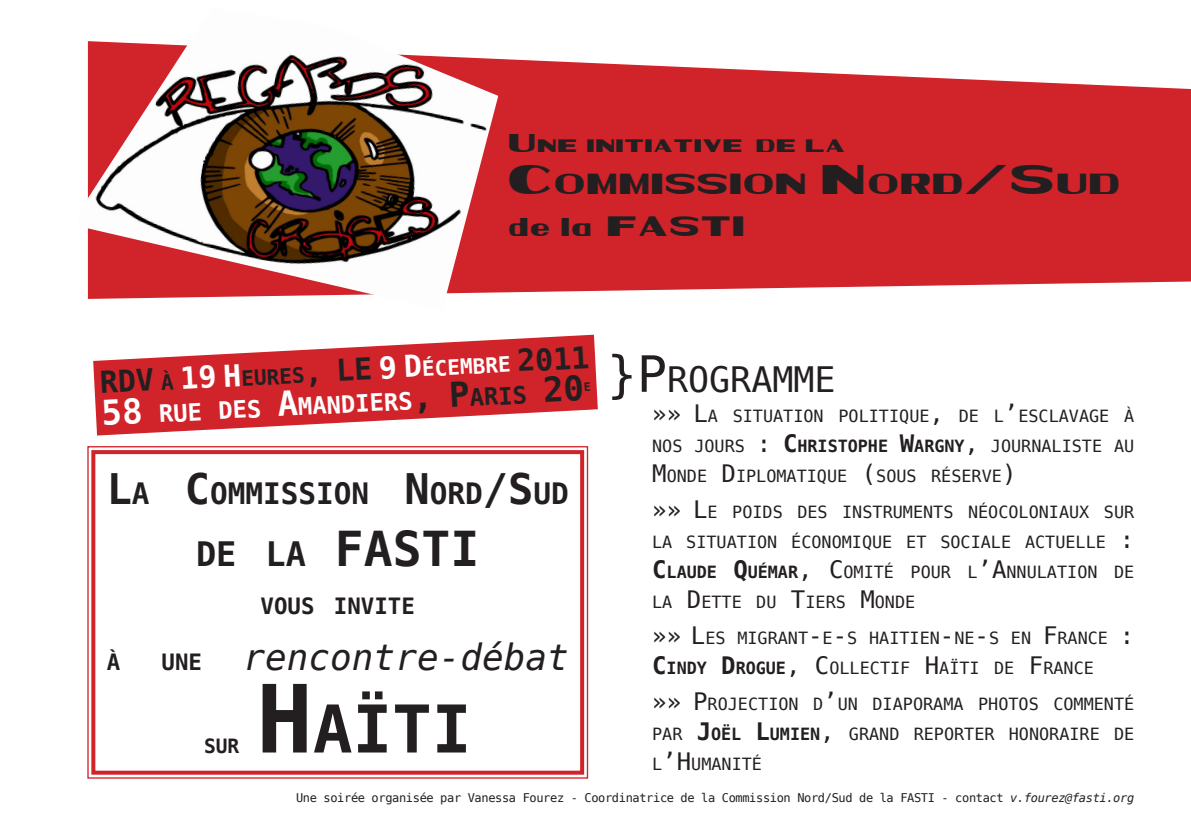
<style>
.page{position:relative;width:1191px;height:840px;background:#fff}
.page>*{position:absolute;margin:0;border:0;box-sizing:border-box;transform-origin:0 0}
.t1{font:700 65.8px "Bitstream Vera Sans Mono";color:#231f20}
.t2{font:700 48px "Bitstream Vera Sans Mono";color:#231f20}
.t3{font:italic 36px "Bitstream Vera Sans Mono";color:#231f20}
.t4{font:35px "Bitstream Vera Sans Mono";color:#231f20}
.t5{font:700 30px "Bitstream Vera Sans Mono";color:#231f20}
.t6{font:700 29.4px "Bitstream Vera Sans Mono";color:#231f20}
.t7{font:700 23.8px "Bitstream Vera Sans Mono";color:#fff}
.t8{font:700 22.4px "Bitstream Vera Sans Mono";color:#231f20}
.t9{font:20.2px "NPS1935";letter-spacing:-.015em;color:#231f20}
.t10{font:19.6px "NPS1935";color:#231f20}
.t11{font:700 19.6px "Bitstream Vera Sans Mono";color:#231f20}
.t12{font:16.8px/30px "Bitstream Vera Sans Mono";color:#231f20;text-align:justify}
.t13{font:12.6px "NPS1935";color:#231f20}
.t14{font:12px "Bitstream Vera Sans Mono";letter-spacing:-.03em;color:#231f20}
.s1{font-size:18px}
.s2{font-size:29px}
.s3{font-size:21px}
.s4{color:#fff}
.s5{font-size:21px;color:#fff}
.s6{font-size:50px}
.s7{font-size:24px}
.s8{font-weight:700;font-size:24px}
.s9{font-weight:700}
.s10{font-style:italic}
.s11{font-size:34px}
.s12{font-size:34px;color:#231f20}
.s13{color:#231f20}
.s14{font-size:42px}
.s15{font-size:33.6px}
.s16{font-weight:700;font-style:normal;font-size:22.4px}
.s17{font-size:94px}
</style>
<div class="page">
<svg style="left:498px;top:59px;width:693px;height:234px;background:#d5363d"></svg>
<img style="left:87px;top:41px;width:411px;height:258px">
<svg style="left:87px;top:446px;width:502px;height:332px"></svg>
<div style="left:91px;top:450px;width:493px;height:324px;border:4px solid #d1232a"></div>
<svg style="left:93px;top:334px;width:505px;height:101px;fill:#d1232a"></svg>
<svg style="left:585px;top:382px;width:5px;height:8px"></svg>
<p class="t13" style="left:509px;top:135px;width:338px"><span class="s1">U</span>NE INITIATIVE DE LA</p>
<p class="t9" style="left:509px;top:167px;width:614px"><span class="s2">C</span>OMMISSION <span class="s2">N</span> ORD<span class="s2">/S</span> UD</p>
<p class="t10" style="left:509px;top:210px;width:239px"><span class="s1">DE LA</span> FASTI</p>
<p class="t5" style="left:99px;top:365px;width:491px;rotate:-3deg">RDV <span class="s3">À</span> <span class="s4">19 H</span><span class="s3">EURES</span>, LE <span class="s4">9 D</span><span class="s5">ÉCEMBRE</span> 2011</p>
<p class="t4" style="left:607px;top:359px;width:230px"><span class="s6">}P</span>ROGRAMME</p>
<p class="t12" style="left:652px;top:401px;width:483px"><span class="s7">»» L</span>A SITUATION POLITIQUE<span class="s7">,</span> DE L<span class="s7">’</span>ESCLAVAGE À NOS JOURS <span class="s7">:</span> <span class="s8">C</span><span class="s9">HRISTOPHE</span> <span class="s8">W</span><span class="s9">ARGNY</span><span class="s7">,</span> JOURNALISTE AU <span class="s7">M</span>ONDE <span class="s7">D</span> IPLOMATIQUE <span class="s7">(</span>SOUS RÉSERVE<span class="s7">)</span></p>
<p class="t12" style="left:652px;top:497px;width:483px"><span class="s7">»» L</span>E POIDS DES INSTRUMENTS NÉOCOLONIAUX SUR LA SITUATION ÉCONOMIQUE ET SOCIALE ACTUELLE <span class="s7">:<br></span><span class="s8">C</span><span class="s9">LAUDE</span> <span class="s8">Q</span><span class="s9">UÉMAR</span><span class="s7">, C</span> OMITÉ POUR L<span class="s7">’A</span>NNULATION DE LA <span class="s7">D</span> ETTE DU <span class="s7">T</span>IERS <span class="s7">M</span>ONDE</p>
<p class="t12" style="left:652px;top:623px;width:483px"><span class="s7">»» L</span>ES MIGRANT<span class="s7">-</span>E<span class="s7">-</span>S HAITIEN<span class="s7">-</span>NE<span class="s7">-</span>S EN <span class="s7">F</span>RANCE <span class="s7">:<br></span><span class="s8">C</span><span class="s9">INDY</span> <span class="s8">D</span><span class="s9">ROGUE</span><span class="s7">, C</span> OLLECTIF <span class="s7">H</span>AÏTI DE <span class="s7">F</span>RANCE</p>
<p class="t12" style="left:652px;top:689px;width:483px"><span class="s7">»» P</span>ROJECTION D<span class="s7">’</span>UN DIAPORAMA PHOTOS COMMENTÉ PAR <span class="s8">J</span><span class="s9">OËL</span> <span class="s8">L</span><span class="s9">UMIEN</span><span class="s7">,</span> GRAND REPORTER HONORAIRE DE L<span class="s7">’H</span> UMANITÉ</p>
<p class="t14" style="left:296px;top:790px;width:839px">UNE SOIRÉE ORGANISÉE PAR VANESSA FOUREZ - COORDINATRICE DE LA COMMISSION NORD/SUD DE LA FASTI - CONTACT <span class="s10">v.fourez@fasti.org</span></p>
<p class="t7" style="left:101px;top:403px;width:485px;rotate:-3deg"><span class="s11">58</span> RUE DES <span class="s11">A</span>MANDIERS<span class="s12">, P</span><span class="s13">ARIS</span> <span class="s12">20</span></p>
<p class="t6" style="left:107px;top:476px;width:463px"><span class="s14">L</span>A <span class="s14">C</span>OMMISSION <span class="s14">N</span>ORD<span class="s14">/S</span>UD</p>
<p class="t2" style="left:196px;top:521px;width:197px"><span class="s15">DE LA</span> FASTI</p>
<p class="t8" style="left:261px;top:593px;width:156px">VOUS INVITE</p>
<p class="t8" style="left:107px;top:649px;width:15px">À</p>
<p class="t3" style="left:162px;top:636px;width:408px"><span class="s16">UNE</span> rencontre-débat</p>
<p class="t1" style="left:256px;top:691px;width:217px"><span class="s17">H</span>AÏTI</p>
<p class="t11" style="left:204px;top:733px;width:37px">SUR</p>
</div>
